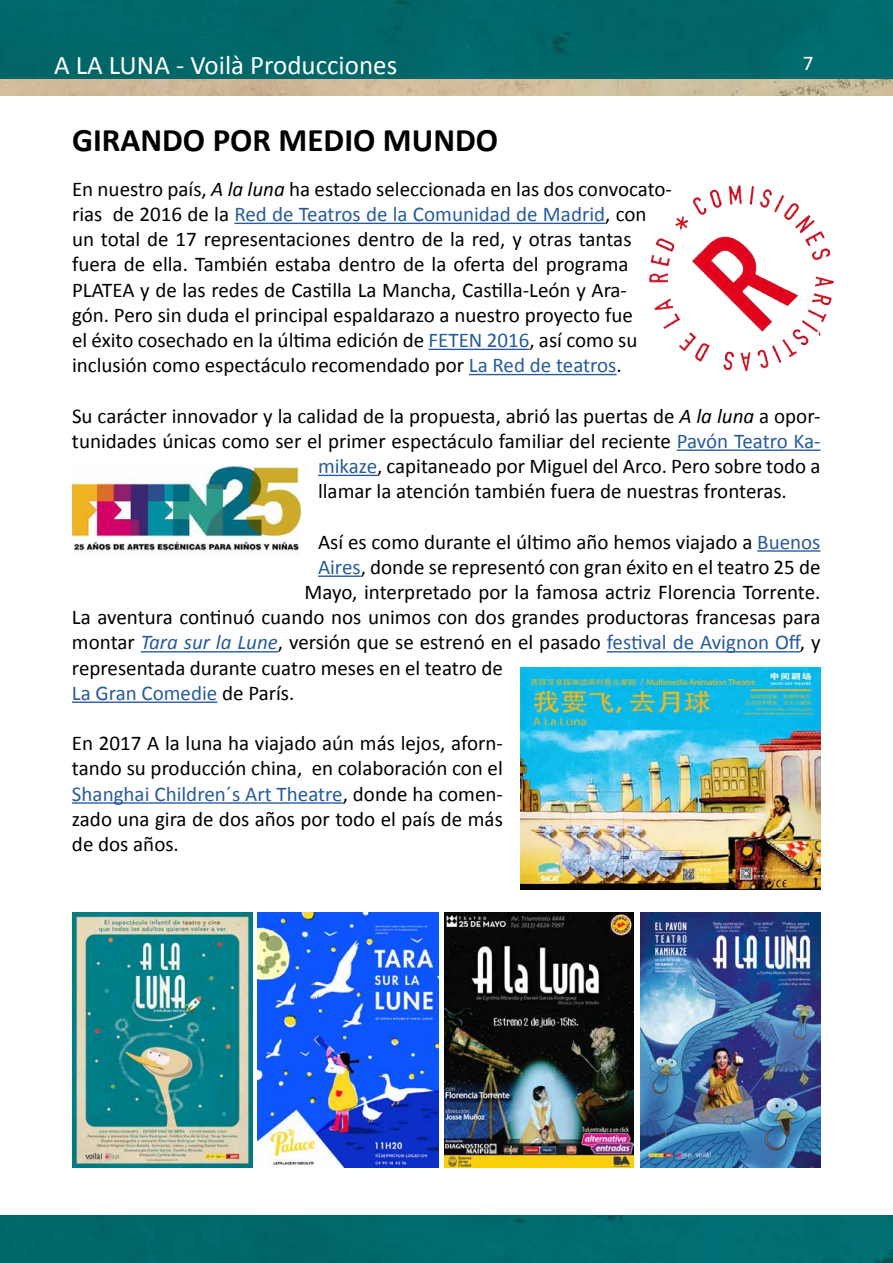
<style>
.page{position:relative;width:893px;height:1263px;background:#fff}
.page>*{position:absolute;margin:0;border:0;box-sizing:border-box;transform-origin:0 0}
.t1{font:700 33px "Calibri";color:#000}
.t2{font:27px "Calibri";color:#fff}
.t3{font:21px/25.2px "Calibri";color:#000}
.t4{font:21px "Calibri";color:#275b9b}
.t5{font:21px "Calibri";color:#fff}
.s1{font-style:italic}
.s2{color:#275b9b}
.s3{font-style:italic;color:#275b9b}
.s4{color:#000}
</style>
<div class="page">
<div style="left:0;top:0;width:893px;height:79px;background:#006768"></div>
<img style="left:0;top:1215px;width:893px;height:48px">
<img style="left:0;top:79px;width:893px;height:16px">
<hr style="left:234px;top:223px;width:371px;height:1px;background:#275b9b">
<hr style="left:429px;top:349px;width:100px;height:1px;background:#275b9b">
<hr style="left:469px;top:374px;width:147px;height:1px;background:#275b9b">
<hr style="left:677px;top:449px;width:144px;height:2px;background:#275b9b">
<hr style="left:318px;top:475px;width:59px;height:1px;background:#275b9b">
<hr style="left:757px;top:550px;width:63px;height:2px;background:#275b9b">
<hr style="left:318px;top:575px;width:43px;height:2px;background:#275b9b">
<hr style="left:141px;top:651px;width:137px;height:1px;background:#275b9b">
<hr style="left:607px;top:651px;width:193px;height:1px;background:#275b9b">
<hr style="left:72px;top:701px;width:145px;height:2px;background:#275b9b">
<hr style="left:72px;top:802px;width:271px;height:2px;background:#275b9b">
<img style="left:649px;top:185px;width:186px;height:187px">
<img style="left:72px;top:466px;width:228px;height:88px">
<img style="left:640px;top:912px;width:181px;height:255px">
<img style="left:72px;top:912px;width:181px;height:255px">
<img style="left:258px;top:912px;width:180px;height:255px">
<img style="left:444px;top:912px;width:190px;height:255px">
<img style="left:521px;top:667px;width:300px;height:222px">
<p class="t2" style="left:54px;top:49px;width:345px">A LA LUNA - Voilà Producciones</p>
<p class="t5" style="left:803px;top:50px;width:12px">7</p>
<h1 class="t1" style="left:72px;top:116px;width:428px">GIRANDO POR MEDIO MUNDO</h1>
<p class="t3" style="left:72px;top:175px;width:601px">En nuestro país, <span class="s1">A la luna</span> ha estado seleccionada en las dos convocato&shy;rias de 2016 de la <span class="s2">Red de Teatros de la Comunidad de Madrid</span>, con un total de 17 representaciones dentro de la red, y otras tantas fuera de ella. También estaba dentro de la oferta del programa PLATEA y de las redes de Castilla La Mancha, Castilla-León y Ara-<br>gón. Pero sin duda el principal espaldarazo a nuestro proyecto fue<br>el éxito cosechado en la última edición de <span class="s2">FETEN 2016</span>, así como su inclusión como espectáculo recomendado por <span class="s2">La Red de teatros</span>.</p>
<p class="t3" style="left:72px;top:402px;width:750px">Su carácter innovador y la calidad de la propuesta, abrió las puertas de <span class="s1">A la luna</span> a opor-</p>
<p class="t3" style="left:72px;top:427px;width:750px">tunidades únicas como ser el primer espectáculo familiar del reciente <span class="s2">Pavón Teatro Ka-</span></p>
<p class="t3" style="left:318px;top:452px;width:504px"><span class="s2">mikaze</span>, capitaneado por Miguel del Arco. Pero sobre todo a</p>
<p class="t3" style="left:318px;top:478px;width:470px">llamar la atención también fuera de nuestras fronteras.</p>
<p class="t3" style="left:318px;top:528px;width:504px">Así es como durante el último año hemos viajado a <span class="s2">Buenos</span></p>
<p class="t3" style="left:318px;top:553px;width:504px"><span class="s2">Aires</span>, donde se representó con gran éxito en el teatro 25 de</p>
<p class="t3" style="left:304px;top:578px;width:517px">Mayo, interpretado por la famosa actriz Florencia Torrente.</p>
<p class="t3" style="left:72px;top:604px;width:750px">La aventura continuó cuando nos unimos con dos grandes productoras francesas para</p>
<p class="t3" style="left:72px;top:629px;width:750px">montar <span class="s3">Tara sur la Lune</span>, versión que se estrenó en el pasado <span class="s2">festival de Avignon Off</span>, y</p>
<p class="t3" style="left:72px;top:654px;width:432px">representada durante cuatro meses en el teatro de</p>
<p class="t4" style="left:72px;top:680px;width:224px">La Gran Comedie <span class="s4">de París.</span></p>
<p class="t3" style="left:72px;top:730px;width:432px;text-align:justify">En 2017 A la luna ha viajado aún más lejos, aforn&shy;tando su producción china, en colaboración con el <span class="s2">Shanghai Children´s Art Theatre</span>, donde ha comen&shy;zado una gira de dos años por todo el país de más de dos años.</p>
</div>
